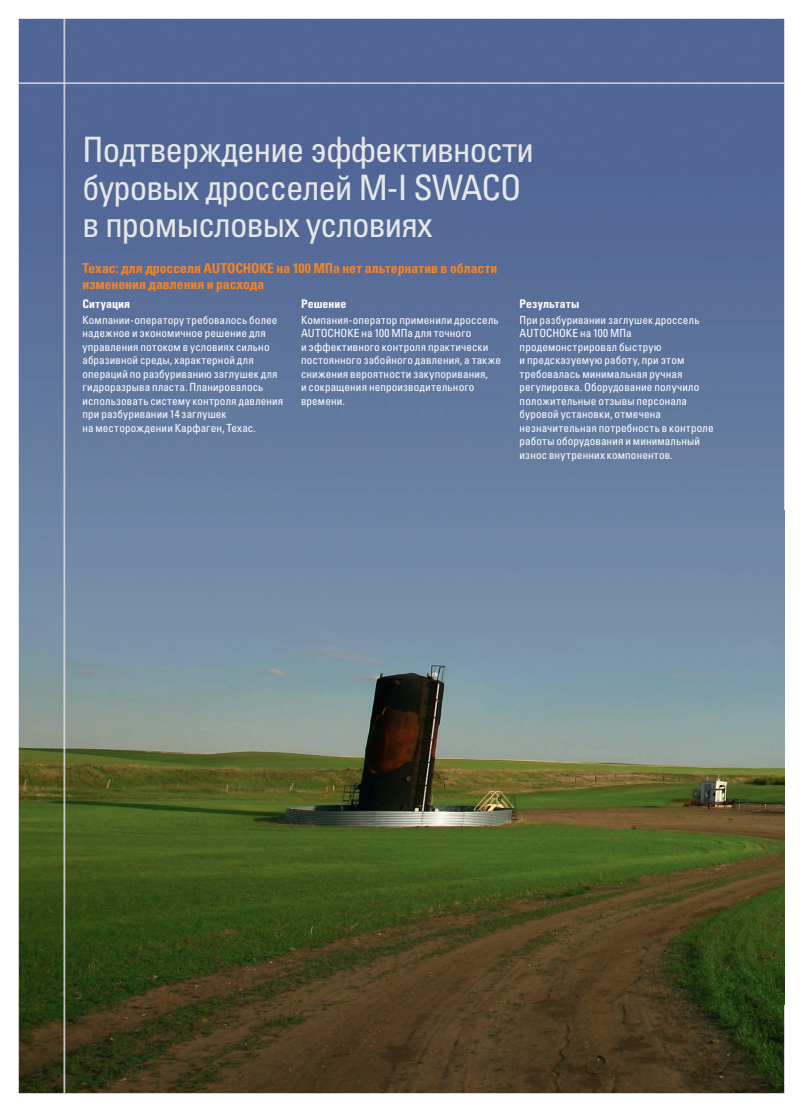
<style>
.page{position:relative;width:803px;height:1112px;background:#fff}
.page>*{position:absolute;margin:0;border:0;box-sizing:border-box;transform-origin:0 0}
.t1{font:condensed 35px/37.5px "Univers R";letter-spacing:-.025em;color:#e6e7e9}
.t2{font:700 condensed 13.75px/16.2px "Univers R";letter-spacing:-.005em;color:#f58427}
.t3{font:700 condensed 11.88px "Univers R";letter-spacing:.005em;color:#fff}
.t4{font:condensed 11.25px/13.5px "Univers R";letter-spacing:.01em;color:#fff}
</style>
<div class="page">
<img style="left:19px;top:19px;width:765px;height:1073px">
<hr style="left:19px;top:83px;width:765px;height:1px;background:#dddee0">
<hr style="left:64px;top:19px;width:1px;height:1073px;background:#dddee0">
<h1 class="t1" style="left:83px;top:131px;width:453px">Подтверждение эффективности буровых дросселей M-I SWACO в промысловых условиях</h1>
<p class="t2" style="left:83px;top:260px;width:416px">Техас: для дросселя AUTOCHOKE на 100 МПа нет альтернатив в области изменения давления и расхода</p>
<p class="t3" style="left:83px;top:297px;width:49px">Ситуация</p>
<p class="t4" style="left:83px;top:313px;width:202px">Компании-оператору требовалось более надежное и экономичное решение для управления потоком в условиях сильно абразивной среды, характерной для операций по разбуриванию заглушек для гидроразрыва пласта. Планировалось использовать систему контроля давления при разбуривании 14 заглушек<br>на месторождении Карфаген, Техас.</p>
<p class="t3" style="left:301px;top:297px;width:47px">Решение</p>
<p class="t4" style="left:301px;top:313px;width:202px">Компания-оператор применили дроссель AUTOCHOKE на 100 МПа для точного<br>и эффективного контроля практически постоянного забойного давления, а также снижения вероятности закупоривания,<br>и сокращения непроизводительного времени.</p>
<p class="t3" style="left:520px;top:297px;width:61px">Результаты</p>
<p class="t4" style="left:520px;top:313px;width:196px">При разбуривании заглушек дроссель<br>AUTOCHOKE на 100 МПа продемонстрировал быструю<br>и предсказуемую работу, при этом требовалась минимальная ручная регулировка. Оборудование получило положительные отзывы персонала буровой установки, отмечена незначительная потребность в контроле работы оборудования и минимальный износ внутренних компонентов.</p>
</div>
